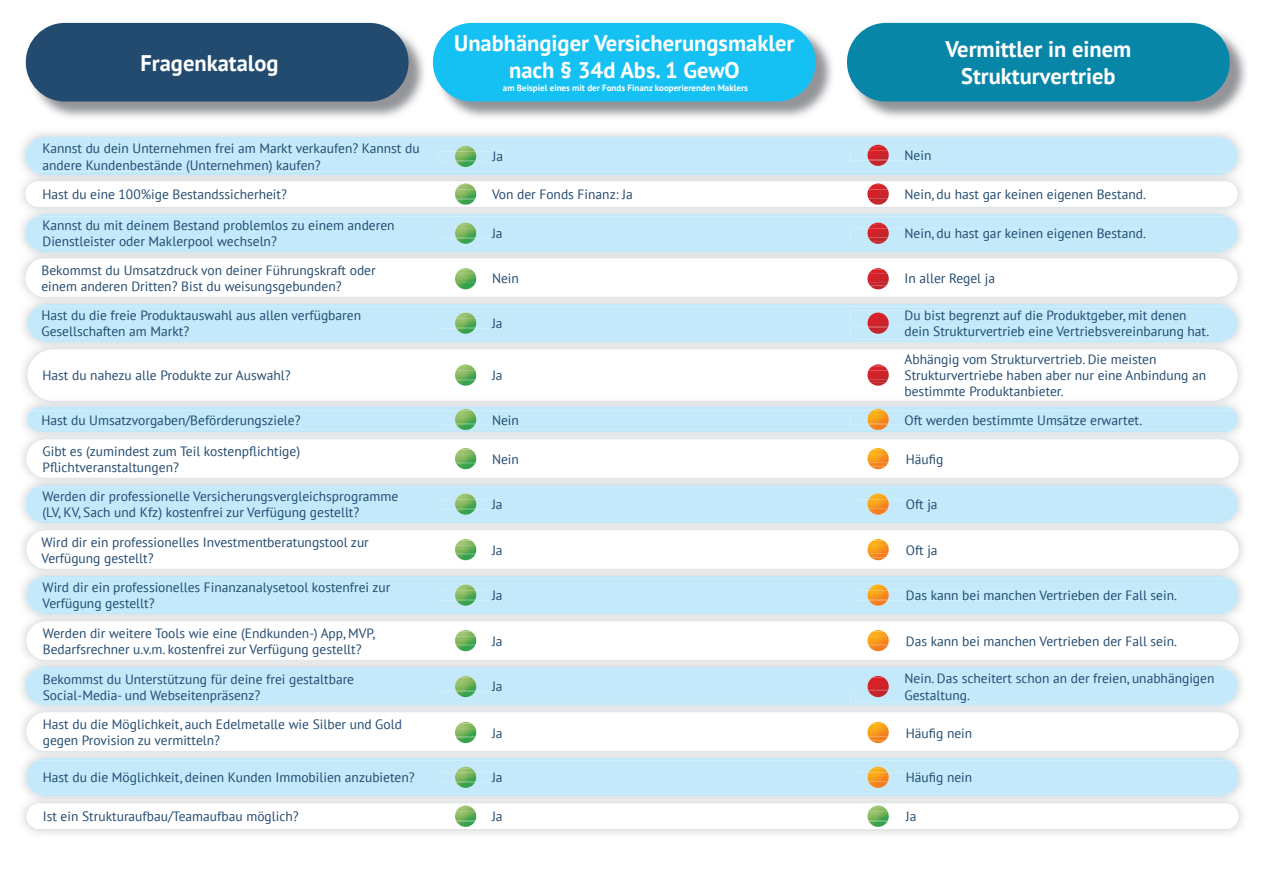
<style>
.page{position:relative;width:1263px;height:893px;background:#fff}
.page>*{position:absolute;margin:0;border:0;box-sizing:border-box;transform-origin:0 0}
.t1{font:700 22.5px/27px "PT Sans";color:#fff;text-align:center}
.t2{font:13.5px/16.2px "PT Sans";color:#234b70}
.t3{font:700 9px "PT Sans";color:#fff}
</style>
<div class="page">
<img style="left:28px;top:25px;width:397px;height:93px">
<div style="left:26px;top:23px;width:382px;height:79px;background:#234b70;border-radius:39px"></div>
<img style="left:849px;top:25px;width:398px;height:93px">
<div style="left:847px;top:23px;width:383px;height:79px;background:#0886a8;border-radius:39px"></div>
<img style="left:435px;top:25px;width:398px;height:93px">
<div style="left:433px;top:23px;width:383px;height:79px;background:#15c0f2;border-radius:39px"></div>
<img style="left:35px;top:294px;width:1193px;height:3px">
<hr style="left:37px;top:304px;width:1191px;height:2px;background:#c4e8f9">
<hr style="left:37px;top:340px;width:1191px;height:2px;background:#c2e8f9">
<svg style="left:28px;top:352px;width:1209px;height:45px"></svg>
<div style="left:850px;top:387px;width:213px;height:9px;background:#fff"></div>
<img style="left:40px;top:397px;width:1185px;height:4px">
<hr style="left:31px;top:407px;width:1203px;height:2px;background:#c2e8f9">
<img style="left:36px;top:439px;width:1193px;height:3px">
<img style="left:36px;top:475px;width:1193px;height:3px">
<hr style="left:35px;top:485px;width:1193px;height:2px;background:#c2e8f9">
<hr style="left:35px;top:521px;width:1193px;height:2px;background:#c2e8f9">
<img style="left:36px;top:530px;width:1193px;height:3px">
<img style="left:36px;top:566px;width:1193px;height:3px">
<hr style="left:36px;top:576px;width:1193px;height:2px;background:#c2e8f9">
<hr style="left:36px;top:612px;width:1193px;height:2px;background:#c2e8f9">
<img style="left:36px;top:621px;width:1193px;height:3px">
<img style="left:36px;top:657px;width:1193px;height:3px">
<hr style="left:35px;top:667px;width:1193px;height:2px;background:#c2e8f9">
<hr style="left:35px;top:703px;width:1193px;height:2px;background:#c2e8f9">
<img style="left:36px;top:712px;width:1193px;height:3px">
<img style="left:36px;top:748px;width:1193px;height:3px">
<hr style="left:36px;top:758px;width:1193px;height:2px;background:#c2e8f9">
<div style="left:23px;top:794px;width:1220px;height:12px;background:#e6e7e8"></div>
<hr style="left:36px;top:794px;width:1193px;height:2px;background:#c2e8f9">
<img style="left:32px;top:803px;width:1201px;height:3px">
<hr style="left:34px;top:249px;width:1195px;height:3px;background:#c2e7f8">
<hr style="left:35px;top:214px;width:1193px;height:3px;background:#c8eaf9">
<div style="left:21px;top:172px;width:1221px;height:13px;background:#e2e3e5"></div>
<img style="left:30px;top:181px;width:1203px;height:2px">
<hr style="left:34px;top:172px;width:1195px;height:3px;background:#c2e7f8">
<svg style="left:26px;top:183px;width:1211px;height:22px"></svg>
<img style="left:867px;top:185px;width:22px;height:13px">
<svg style="left:26px;top:262px;width:1211px;height:32px"></svg>
<img style="left:870px;top:286px;width:16px;height:3px">
<img style="left:867px;top:283px;width:22px;height:3px">
<img style="left:869px;top:270px;width:18px;height:3px">
<img style="left:867px;top:273px;width:22px;height:10px">
<svg style="left:28px;top:306px;width:1209px;height:34px;background:#c3e7f6"></svg>
<img style="left:871px;top:383px;width:14px;height:3px">
<svg style="left:850px;top:354px;width:360px;height:29px"></svg>
<svg style="left:27px;top:442px;width:1211px;height:33px"></svg>
<img style="left:871px;top:466px;width:14px;height:3px">
<img style="left:867px;top:463px;width:22px;height:3px">
<img style="left:867px;top:449px;width:22px;height:14px">
<div style="left:26px;top:487px;width:1211px;height:34px;background:#c3e9fa"></div>
<img style="left:871px;top:512px;width:14px;height:3px">
<img style="left:867px;top:508px;width:22px;height:4px">
<img style="left:867px;top:495px;width:22px;height:13px">
<div style="left:27px;top:578px;width:1211px;height:34px;background:#c3e9fa"></div>
<img style="left:867px;top:586px;width:22px;height:5px">
<img style="left:867px;top:591px;width:22px;height:8px">
<svg style="left:27px;top:624px;width:1211px;height:33px"></svg>
<img style="left:867px;top:631px;width:22px;height:5px">
<img style="left:867px;top:636px;width:22px;height:9px">
<div style="left:26px;top:669px;width:1211px;height:34px;background:#c3e9fa"></div>
<div style="left:26px;top:137px;width:1211px;height:35px;background:#c3e9fa"></div>
<img style="left:867px;top:146px;width:22px;height:20px">
<img style="left:867px;top:151px;width:22px;height:10px">
<svg style="left:27px;top:533px;width:1211px;height:33px"></svg>
<img style="left:871px;top:557px;width:14px;height:3px">
<img style="left:867px;top:554px;width:22px;height:3px">
<img style="left:867px;top:540px;width:22px;height:14px">
<svg style="left:27px;top:806px;width:1211px;height:23px"></svg>
<img style="left:455px;top:807px;width:21px;height:13px">
<div style="left:27px;top:760px;width:1211px;height:34px;background:#c3e9fa"></div>
<img style="left:455px;top:768px;width:21px;height:13px">
<svg style="left:27px;top:715px;width:1211px;height:33px"></svg>
<img style="left:455px;top:723px;width:21px;height:14px">
<svg style="left:28px;top:409px;width:1209px;height:22px;background:#c3e7f5"></svg>
<img style="left:455px;top:380px;width:21px;height:6px">
<svg style="left:438px;top:364px;width:64px;height:16px"></svg>
<img style="left:455px;top:366px;width:21px;height:13px">
<div style="left:26px;top:217px;width:1211px;height:32px;background:#c3e9fa"></div>
<img style="left:455px;top:224px;width:21px;height:13px">
<h1 class="t1" style="left:140px;top:49px;width:140px">Fragenkatalog</h1>
<h1 class="t1" style="left:454px;top:29px;width:342px">Unabhängiger Versicherungsmakler nach § 34d Abs. 1 GewO</h1>
<p class="t3" style="left:503px;top:82px;width:247px">am Beispiel eines mit der Fonds Finanz kooperierenden Maklers</p>
<h1 class="t1" style="left:945px;top:36px;width:187px">Vermittler in einem<br>Strukturvertrieb</h1>
<p class="t2" style="left:43px;top:140px;width:379px">Kannst du dein Unternehmen frei am Markt verkaufen? Kannst du andere Kundenbestände (Unternehmen) kaufen?</p>
<p class="t2" style="left:493px;top:148px;width:12px">Ja</p>
<p class="t2" style="left:904px;top:147px;width:28px">Nein</p>
<p class="t2" style="left:43px;top:186px;width:246px">Hast du eine 100%ige Bestandssicherheit?</p>
<p class="t2" style="left:492px;top:186px;width:142px">Von der Fonds Finanz: Ja</p>
<p class="t2" style="left:904px;top:186px;width:243px">Nein, du hast gar keinen eigenen Bestand.</p>
<p class="t2" style="left:43px;top:217px;width:354px">Kannst du mit deinem Bestand problemlos zu einem anderen<br>Dienstleister oder Maklerpool wechseln?</p>
<p class="t2" style="left:492px;top:225px;width:12px">Ja</p>
<p class="t2" style="left:904px;top:225px;width:243px">Nein, du hast gar keinen eigenen Bestand.</p>
<p class="t2" style="left:41px;top:261px;width:336px">Bekommst du Umsatzdruck von deiner Führungskraft oder einem anderen Dritten? Bist du weisungsgebunden?</p>
<p class="t2" style="left:41px;top:307px;width:321px">Hast du die freie Produktauswahl aus allen verfügbaren<br>Gesellschaften am Markt?</p>
<p class="t2" style="left:43px;top:367px;width:250px">Hast du nahezu alle Produkte zur Auswahl?</p>
<p class="t2" style="left:41px;top:411px;width:261px">Hast du Umsatzvorgaben/Beförderungsziele?</p>
<p class="t2" style="left:43px;top:442px;width:259px">Gibt es (zumindest zum Teil kostenpflichtige)<br>Pflichtveranstaltungen?</p>
<p class="t2" style="left:43px;top:488px;width:357px">Werden dir professionelle Versicherungsvergleichsprogramme (LV, KV, Sach und Kfz) kostenfrei zur Verfügung gestellt?</p>
<p class="t2" style="left:41px;top:533px;width:329px">Wird dir ein professionelles Investmentberatungstool zur<br>Verfügung gestellt?</p>
<p class="t2" style="left:43px;top:579px;width:349px">Wird dir ein professionelles Finanzanalysetool kostenfrei zur<br>Verfügung gestellt?</p>
<p class="t2" style="left:43px;top:624px;width:334px">Werden dir weitere Tools wie eine (Endkunden-) App, MVP,<br>Bedarfsrechner u.v.m. kostenfrei zur Verfügung gestellt?</p>
<p class="t2" style="left:43px;top:670px;width:313px">Bekommst du Unterstützung für deine frei gestaltbare<br>Social-Media- und Webseitenpräsenz?</p>
<p class="t2" style="left:43px;top:716px;width:361px">Hast du die Möglichkeit, auch Edelmetalle wie Silber und Gold gegen Provision zu vermitteln?</p>
<p class="t2" style="left:43px;top:769px;width:373px">Hast du die Möglichkeit, deinen Kunden Immobilien anzubieten?</p>
<p class="t2" style="left:43px;top:808px;width:257px">Ist ein Strukturaufbau/Teamaufbau möglich?</p>
<p class="t2" style="left:492px;top:270px;width:28px">Nein</p>
<p class="t2" style="left:492px;top:315px;width:12px">Ja</p>
<p class="t2" style="left:492px;top:367px;width:12px">Ja</p>
<p class="t2" style="left:492px;top:411px;width:28px">Nein</p>
<p class="t2" style="left:492px;top:451px;width:28px">Nein</p>
<p class="t2" style="left:492px;top:496px;width:12px">Ja</p>
<p class="t2" style="left:492px;top:541px;width:12px">Ja</p>
<p class="t2" style="left:492px;top:587px;width:12px">Ja</p>
<p class="t2" style="left:492px;top:632px;width:12px">Ja</p>
<p class="t2" style="left:492px;top:678px;width:12px">Ja</p>
<p class="t2" style="left:492px;top:724px;width:12px">Ja</p>
<p class="t2" style="left:492px;top:769px;width:12px">Ja</p>
<p class="t2" style="left:492px;top:808px;width:12px">Ja</p>
<p class="t2" style="left:904px;top:270px;width:92px">In aller Regel ja</p>
<p class="t2" style="left:904px;top:307px;width:306px">Du bist begrenzt auf die Produktgeber, mit denen dein Strukturvertrieb eine Vertriebsvereinbarung hat.</p>
<p class="t2" style="left:904px;top:351px;width:303px">Abhängig vom Strukturvertrieb. Die meisten<br>Strukturvertriebe haben aber nur eine Anbindung an bestimmte Produktanbieter.</p>
<p class="t2" style="left:904px;top:411px;width:239px">Oft werden bestimmte Umsätze erwartet.</p>
<p class="t2" style="left:906px;top:451px;width:39px">Häufig</p>
<p class="t2" style="left:906px;top:496px;width:33px">Oft ja</p>
<p class="t2" style="left:906px;top:541px;width:33px">Oft ja</p>
<p class="t2" style="left:906px;top:587px;width:273px">Das kann bei manchen Vertrieben der Fall sein.</p>
<p class="t2" style="left:906px;top:632px;width:273px">Das kann bei manchen Vertrieben der Fall sein.</p>
<p class="t2" style="left:904px;top:670px;width:311px">Nein. Das scheitert schon an der freien, unabhängigen<br>Gestaltung.</p>
<p class="t2" style="left:906px;top:724px;width:68px">Häufig nein</p>
<p class="t2" style="left:906px;top:769px;width:68px">Häufig nein</p>
<p class="t2" style="left:906px;top:808px;width:12px">Ja</p>
</div>
